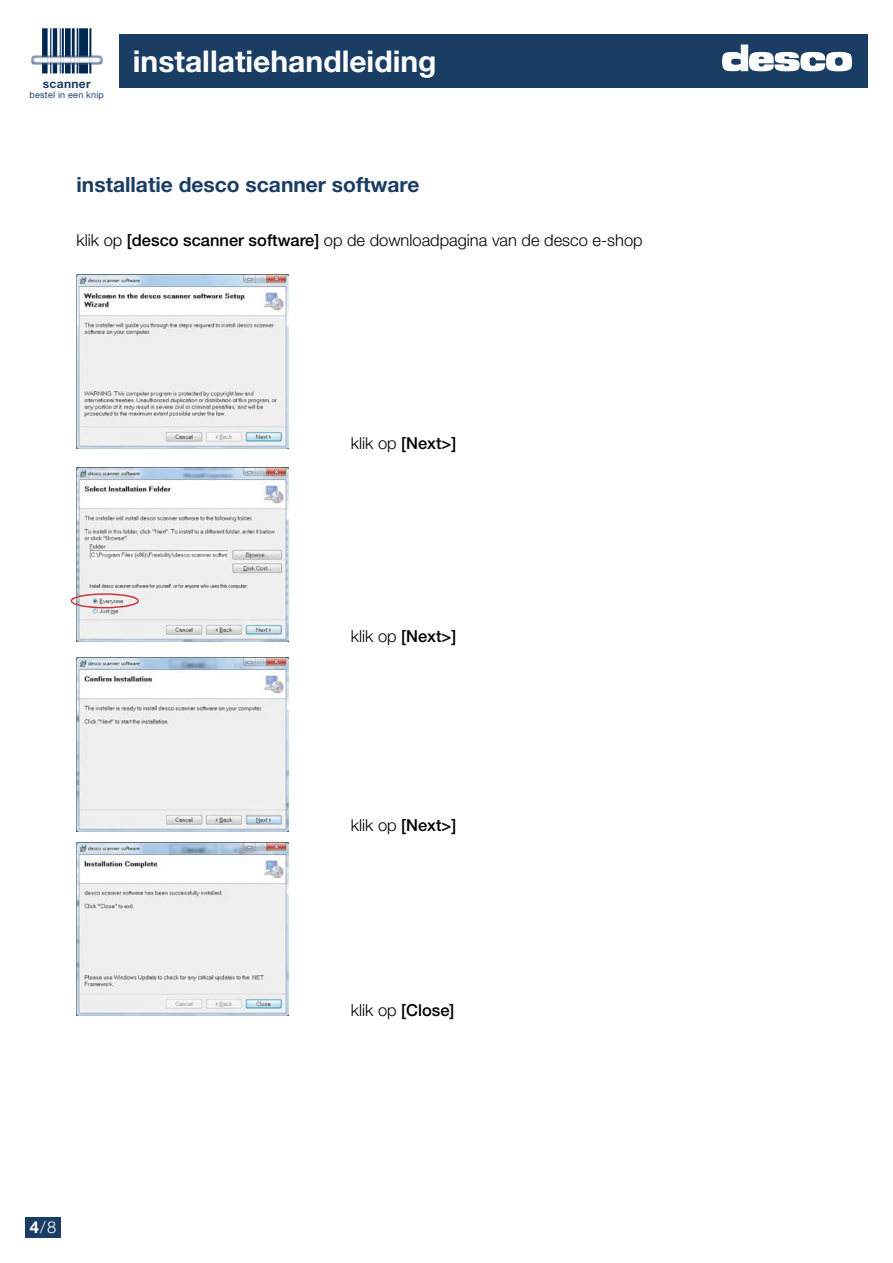
<style>
.page{position:relative;width:893px;height:1263px;background:#fff}
.page>*{position:absolute;margin:0;border:0;box-sizing:border-box;transform-origin:0 0}
.t1{font:700 30px "Helvetica Neue LT Std";color:#fff}
.t2{font:700 21px "Helvetica Neue LT Std";color:#1a3d64}
.t3{font:300 16.5px "Helvetica Neue LT Std";color:#000}
.t4{font:500 16.5px "Helvetica Neue LT Std";color:#000}
.t5{font:300 16.5px "Helvetica Neue LT Std";color:#fff}
.t6{font:700 12px "Helvetica Neue LT Std";letter-spacing:.025em;color:#1a3d64}
.t7{font:9px "Helvetica Neue LT Std";letter-spacing:.025em;color:#1a3d64}
.s1{font-weight:500}
.s2{font-weight:300}
.s3{font-weight:700}
</style>
<div class="page">
<div style="left:119px;top:34px;width:748px;height:53px;background:#1a3d64"></div>
<svg style="left:722px;top:45px;width:130px;height:26px"></svg>
<div style="left:26px;top:1217px;width:35px;height:20px;background:#1a3d64"></div>
<hr style="left:50px;top:28px;width:1px;height:45px;background:#002853">
<hr style="left:53px;top:28px;width:4px;height:45px;background:#002853">
<div style="left:65px;top:28px;width:6px;height:45px;background:#002853"></div>
<hr style="left:72px;top:28px;width:3px;height:45px;background:#002853">
<hr style="left:60px;top:28px;width:1px;height:45px;background:#002853">
<div style="left:79px;top:28px;width:9px;height:45px;background:#002853"></div>
<hr style="left:77px;top:28px;width:1px;height:45px;background:#002853">
<hr style="left:62px;top:28px;width:2px;height:45px;background:#002853">
<div style="left:42px;top:28px;width:6px;height:45px;background:#002853"></div>
<hr style="left:89px;top:28px;width:2px;height:45px;background:#002853">
<img style="left:31px;top:55px;width:71px;height:10px">
<img style="left:31px;top:56px;width:72px;height:7px">
<svg style="left:42px;top:55px;width:49px;height:10px"></svg>
<img style="left:77px;top:275px;width:212px;height:174px">
<img style="left:77px;top:842px;width:212px;height:174px">
<img style="left:77px;top:468px;width:212px;height:174px">
<img style="left:77px;top:657px;width:212px;height:174px">
<svg style="left:71px;top:593px;width:68px;height:15px"></svg>
<p class="t6" style="left:43px;top:77px;width:49px">scanner</p>
<p class="t7" style="left:30px;top:90px;width:76px">bestel in een knip</p>
<h1 class="t1" style="left:133px;top:43px;width:305px">installatiehandleiding</h1>
<p class="t2" style="left:77px;top:172px;width:344px">installatie desco scanner software</p>
<p class="t3" style="left:77px;top:230px;width:568px">klik op <span class="s1">[desco scanner software]</span> op de downloadpagina van de desco e-shop</p>
<p class="t4" style="left:351px;top:433px;width:107px"><span class="s2">klik op</span> [Next&gt;]</p>
<p class="t4" style="left:351px;top:626px;width:107px"><span class="s2">klik op</span> [Next&gt;]</p>
<p class="t4" style="left:351px;top:815px;width:107px"><span class="s2">klik op</span> [Next&gt;]</p>
<p class="t5" style="left:30px;top:1217px;width:28px"><span class="s3">4</span>/8</p>
<p class="t4" style="left:351px;top:1000px;width:105px"><span class="s2">klik op</span> [Close]</p>
</div>
